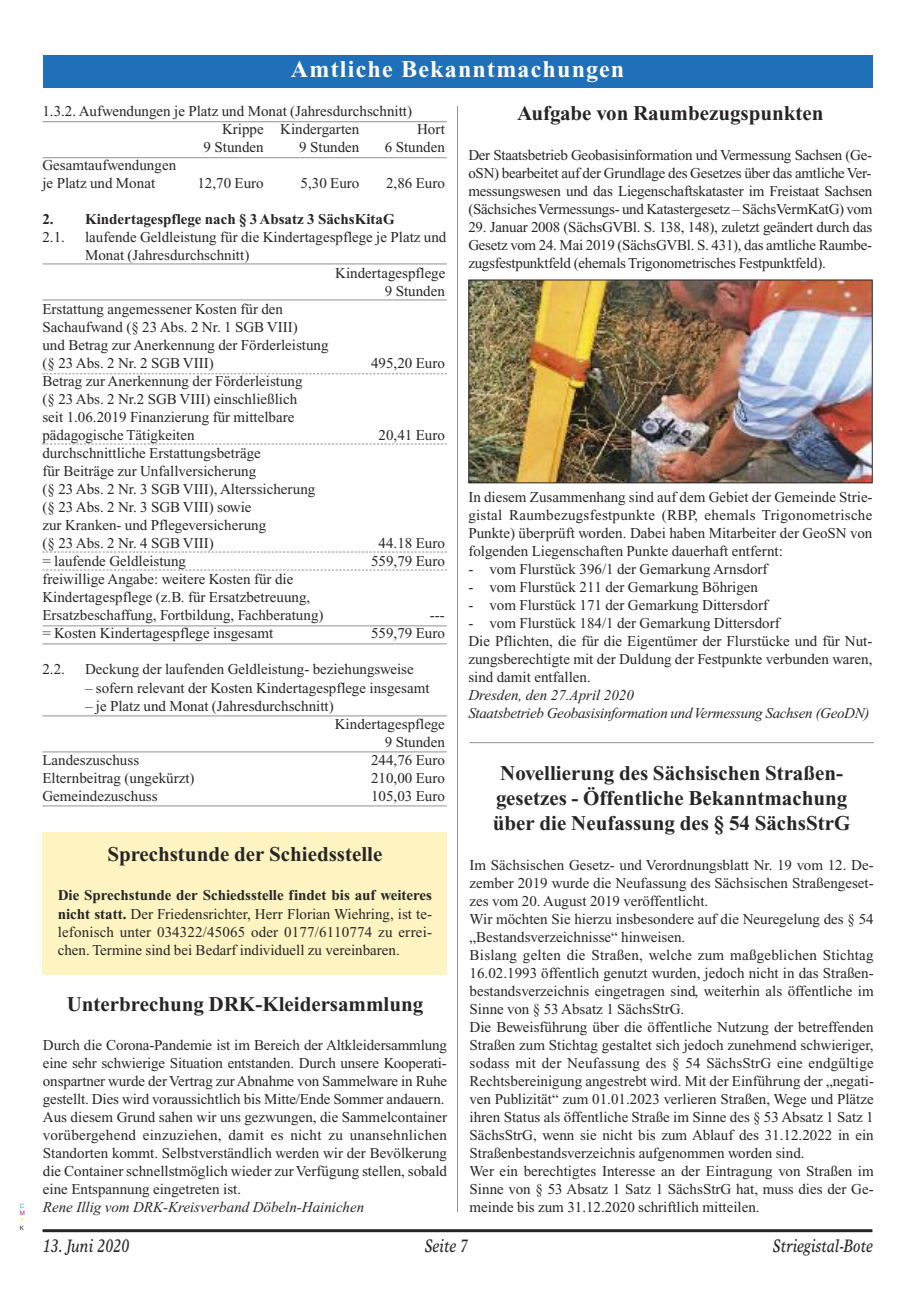
<style>
.page{position:relative;width:915px;height:1293px;background:#fff}
.page>*{position:absolute;margin:0;border:0;box-sizing:border-box;transform-origin:0 0}
.t1{font:700 24px "Times New Roman";letter-spacing:.05em;color:#fff}
.t2{font:700 21px/25.2px "Times New Roman";color:#272526;text-align:center}
.t3{font:italic 18px "Times Europa";color:#272526;scale:.8 1}
.t4{font:15px/18px "Times New Roman";color:#272526}
.t5{font:italic 15px/18px "Times New Roman";letter-spacing:-.02em;color:#272526}
.t6{font:italic 15px "Times New Roman";color:#272526}
.t7{font:700 15px "Times New Roman";color:#272526}
.t8{font:6px "Helvetica Neue";color:#00acec}
.t9{font:6px "Helvetica Neue";color:#c90b88}
.t10{font:6px "Helvetica Neue";color:#fff029}
.t11{font:6px "Helvetica Neue";color:#272526}
.s1{font-weight:700}
</style>
<div class="page">
<hr style="left:43px;top:1229px;width:829px;height:3px;background:#272526">
<hr style="left:42px;top:121px;width:404px;height:1px;background:#939293">
<hr style="left:42px;top:157px;width:404px;height:1px;background:#939293">
<hr style="left:42px;top:263px;width:404px;height:1px;background:#939293">
<hr style="left:42px;top:299px;width:404px;height:1px;background:#939293">
<svg style="left:42px;top:373px;width:404px;height:1px"></svg>
<svg style="left:42px;top:443px;width:404px;height:1px"></svg>
<svg style="left:42px;top:551px;width:404px;height:1px"></svg>
<svg style="left:42px;top:569px;width:404px;height:1px"></svg>
<hr style="left:42px;top:625px;width:404px;height:1px;background:#939293">
<hr style="left:42px;top:643px;width:404px;height:1px;background:#939293">
<hr style="left:42px;top:715px;width:404px;height:1px;background:#939293">
<hr style="left:42px;top:751px;width:404px;height:1px;background:#939293">
<hr style="left:42px;top:805px;width:404px;height:1px;background:#939293">
<div style="left:43px;top:55px;width:829px;height:33px;background:#1f70b8"></div>
<div style="left:43px;top:832px;width:404px;height:142px;background:#fdf4c1"></div>
<hr style="left:457px;top:106px;width:1px;height:1106px;background:#939293">
<img style="left:470px;top:282px;width:400px;height:199px">
<div style="left:468px;top:280px;width:404px;height:203px;border:1px solid #272526"></div>
<hr style="left:469px;top:742px;width:404px;height:1px;background:#939293">
<p class="t8" style="left:20px;top:1203px;width:6px">C</p>
<p class="t9" style="left:20px;top:1210px;width:7px">M</p>
<p class="t10" style="left:20px;top:1218px;width:5px">Y</p>
<p class="t11" style="left:20px;top:1225px;width:6px">K</p>
<h1 class="t1" style="left:291px;top:61px;width:334px">Amtliche Bekanntmachungen</h1>
<p class="t4" style="left:222px;top:104px;width:191px;text-indent:-179px">1.3.2. Aufwendungen je Platz und Monat (Jahresdurchschnitt)<br>Krippe Kindergarten</p>
<p class="t4" style="left:417px;top:122px;width:29px">Hort</p>
<p class="t4" style="left:203px;top:140px;width:62px">9 Stunden</p>
<p class="t4" style="left:299px;top:140px;width:62px">9 Stunden</p>
<p class="t4" style="left:385px;top:140px;width:62px">6 Stunden</p>
<p class="t4" style="left:42px;top:158px;width:135px">Gesamtaufwendungen je Platz und Monat</p>
<p class="t4" style="left:197px;top:176px;width:68px">12,70 Euro</p>
<p class="t4" style="left:300px;top:176px;width:60px">5,30 Euro</p>
<p class="t4" style="left:386px;top:176px;width:60px">2,86 Euro</p>
<p class="t7" style="left:42px;top:214px;width:354px">2. Kindertagespflege nach § 3Absatz 3 SächsKitaG</p>
<p class="t4" style="left:42px;top:230px;width:24px">2.1.</p>
<p class="t4" style="left:85px;top:230px;width:363px">laufende Geldleistung für die Kindertagespflege je Platz und</p>
<p class="t4" style="left:85px;top:248px;width:166px">Monat (Jahresdurchschnitt)</p>
<p class="t4" style="left:335px;top:266px;width:112px">Kindertagespflege</p>
<p class="t4" style="left:385px;top:284px;width:62px">9 Stunden</p>
<p class="t4" style="left:42px;top:302px;width:242px">Erstattung angemessener Kosten für den</p>
<p class="t4" style="left:42px;top:320px;width:257px">Sachaufwand (§ 23 Abs. 2 Nr. 1 SGB VIII)</p>
<p class="t4" style="left:42px;top:338px;width:287px">und Betrag zur Anerkennung der Förderleistung</p>
<p class="t4" style="left:42px;top:356px;width:173px">(§ 23 Abs. 2 Nr. 2 SGB VIII)</p>
<p class="t4" style="left:371px;top:356px;width:75px">495,20 Euro</p>
<p class="t4" style="left:42px;top:374px;width:261px">Betrag zur Anerkennung der Förderleistung (§ 23 Abs. 2 Nr.2 SGB VIII) einschließlich seit 1.06.2019 Finanzierung für mittelbare pädagogische Tätigkeiten</p>
<p class="t4" style="left:378px;top:428px;width:68px">20,41 Euro</p>
<p class="t4" style="left:42px;top:446px;width:274px">durchschnittliche Erstattungsbeträge<br>für Beiträge zur Unfallversicherung<br>(§ 23 Abs. 2 Nr. 3 SGB VIII), Alterssicherung (§ 23 Abs. 2 Nr. 3 SGB VIII) sowie<br>zur Kranken- und Pflegeversicherung<br>(§ 23 Abs. 2 Nr. 4 SGB VIII)</p>
<p class="t4" style="left:378px;top:536px;width:68px">44.18 Euro</p>
<p class="t4" style="left:42px;top:554px;width:145px">= laufende Geldleistung</p>
<p class="t4" style="left:371px;top:554px;width:75px">559,79 Euro</p>
<p class="t4" style="left:42px;top:572px;width:282px">freiwillige Angabe: weitere Kosten für die<br>Kindertagespflege (z.B. für Ersatzbetreuung,<br>Ersatzbeschaffung, Fortbildung, Fachberatung)</p>
<p class="t4" style="left:430px;top:608px;width:16px">---</p>
<p class="t4" style="left:42px;top:626px;width:232px">= Kosten Kindertagespflege insgesamt</p>
<p class="t4" style="left:371px;top:626px;width:75px">559,79 Euro</p>
<p class="t4" style="left:42px;top:662px;width:24px">2.2.</p>
<p class="t4" style="left:85px;top:662px;width:330px">Deckung der laufenden Geldleistung- beziehungsweise</p>
<p class="t4" style="left:85px;top:680px;width:346px">– sofern relevant der Kosten Kindertagespflege insgesamt</p>
<p class="t4" style="left:85px;top:698px;width:250px">– je Platz und Monat (Jahresdurchschnitt)</p>
<p class="t4" style="left:335px;top:716px;width:112px;text-align:right">Kindertagespflege<br>9 Stunden</p>
<p class="t4" style="left:42px;top:752px;width:98px">Landeszuschuss</p>
<p class="t4" style="left:371px;top:752px;width:75px">244,76 Euro</p>
<p class="t4" style="left:42px;top:770px;width:153px">Elternbeitrag (ungekürzt)</p>
<p class="t4" style="left:371px;top:770px;width:75px">210,00 Euro</p>
<p class="t4" style="left:42px;top:788px;width:116px">Gemeindezuschuss</p>
<p class="t4" style="left:371px;top:788px;width:75px">105,03 Euro</p>
<h2 class="t2" style="left:107px;top:844px;width:276px">Sprechstunde der Schiedsstelle</h2>
<p class="t4" style="left:58px;top:887px;width:375px;text-align:justify"><span class="s1">Die Sprechstunde der Schiedsstelle findet bis auf weiteres nicht statt.</span> Der Friedensrichter, Herr Florian Wiehring, ist te&shy;lefonisch unter 034322/45065 oder 0177/6110774 zu errei&shy;chen. Termine sind bei Bedarf individuell zu vereinbaren.</p>
<h2 class="t2" style="left:67px;top:993px;width:358px">Unterbrechung DRK-Kleidersammlung</h2>
<p class="t4" style="left:43px;top:1037px;width:405px">Durch die Corona-Pandemie ist im Bereich der Altkleidersammlung eine sehr schwierige Situation entstanden. Durch unsere Kooperati&shy;onspartner wurde der Vertrag zurAbnahme von Sammelware in Ruhe gestellt. Dies wird voraussichtlich bis Mitte/Ende Sommer andauern.<br>Aus diesem Grund sahen wir uns gezwungen, die Sammelcontainer vorübergehend einzuziehen, damit es nicht zu unansehnlichen Standorten kommt. Selbstverständlich werden wir der Bevölkerung die Container schnellstmöglich wieder zurVerfügung stellen, sobald eine Entspannung eingetreten ist.</p>
<p class="t6" style="left:43px;top:1202px;width:323px">Rene Illig vom DRK-Kreisverband Döbeln-Hainichen</p>
<h2 class="t2" style="left:517px;top:103px;width:307px">Aufgabe von Raumbezugspunkten</h2>
<p class="t4" style="left:468px;top:147px;width:405px;text-align:justify">Der Staatsbetrieb Geobasisinformation und Vermessung Sachsen (Ge&shy;oSN) bearbeitet auf der Grundlage des Gesetzes über das amtlicheVer&shy;messungswesen und das Liegenschaftskataster im Freistaat Sachsen (SächsichesVermessungs- und Katastergesetz – SächsVermKatG) vom</p>
<p class="t4" style="left:468px;top:219px;width:405px;text-align:justify">29. Januar 2008 (SächsGVBl. S. 138, 148), zuletzt geändert durch das Gesetz vom 24. Mai 2019 (SächsGVBl. S. 431), das amtliche Raumbe&shy;zugsfestpunktfeld (ehemals Trigonometrisches Festpunktfeld).</p>
<p class="t4" style="left:468px;top:489px;width:405px;text-align:justify">In diesem Zusammenhang sind auf dem Gebiet der Gemeinde Strie&shy;gistal Raumbezugsfestpunkte (RBP, ehemals Trigonometrische Punkte) überprüft worden. Dabei haben Mitarbeiter der GeoSN von folgenden Liegenschaften Punkte dauerhaft entfernt:</p>
<p class="t4" style="left:468px;top:561px;width:300px">- vom Flurstück 396/1 der Gemarkung Arnsdorf</p>
<p class="t4" style="left:468px;top:579px;width:291px">- vom Flurstück 211 der Gemarkung Böhrigen</p>
<p class="t4" style="left:468px;top:597px;width:301px">- vom Flurstück 171 der Gemarkung Dittersdorf</p>
<p class="t4" style="left:468px;top:615px;width:405px">- vom Flurstück 184/1 der Gemarkung Dittersdorf<br>Die Pflichten, die für die Eigentümer der Flurstücke und für Nut&shy;zungsberechtigte mit der Duldung der Festpunkte verbunden waren, sind damit entfallen.</p>
<p class="t5" style="left:468px;top:687px;width:402px">Dresden, den 27.April 2020<br>Staatsbetrieb Geobasisinformation undVermessung Sachsen (GeoDN)</p>
<h2 class="t2" style="left:492px;top:762px;width:359px">Novellierung des Sächsischen Straßen&shy;gesetzes - Öffentliche Bekanntmachung über die Neufassung des § 54 SächsStrG</h2>
<p class="t4" style="left:469px;top:857px;width:406px">Im Sächsischen Gesetz- und Verordnungsblatt Nr. 19 vom 12. De&shy;zember 2019 wurde die Neufassung des Sächsischen Straßengeset&shy;zes vom 20. August 2019 veröffentlicht.<br>Wir möchten Sie hierzu insbesondere auf die Neuregelung des § 54 „Bestandsverzeichnisse“ hinweisen.<br>Bislang gelten die Straßen, welche zum maßgeblichen Stichtag 16.02.1993 öffentlich genutzt wurden, jedoch nicht in das Straßen&shy;bestandsverzeichnis eingetragen sind, weiterhin als öffentliche im Sinne von § 53 Absatz 1 SächsStrG.<br>Die Beweisführung über die öffentliche Nutzung der betreffenden Straßen zum Stichtag gestaltet sich jedoch zunehmend schwieriger, sodass mit der Neufassung des § 54 SächsStrG eine endgültige Rechtsbereinigung angestrebt wird. Mit der Einführung der „negati&shy;ven Publizität“ zum 01.01.2023 verlieren Straßen, Wege und Plätze ihren Status als öffentliche Straße im Sinne des § 53 Absatz 1 Satz 1<br>SächsStrG, wenn sie nicht bis zum Ablauf des 31.12.2022 in ein Straßenbestandsverzeichnis aufgenommen worden sind.<br>Wer ein berechtigtes Interesse an der Eintragung von Straßen im Sinne von § 53 Absatz 1 Satz 1 SächsStrG hat, muss dies der Ge&shy;meinde bis zum 31.12.2020 schriftlich mitteilen.</p>
<p class="t3" style="left:43px;top:1238px;width:110px">13. Juni 2020</p>
<p class="t3" style="left:424px;top:1238px;width:56px">Seite 7</p>
<p class="t3" style="left:772px;top:1238px;width:126px">Striegistal-Bote</p>
</div>
